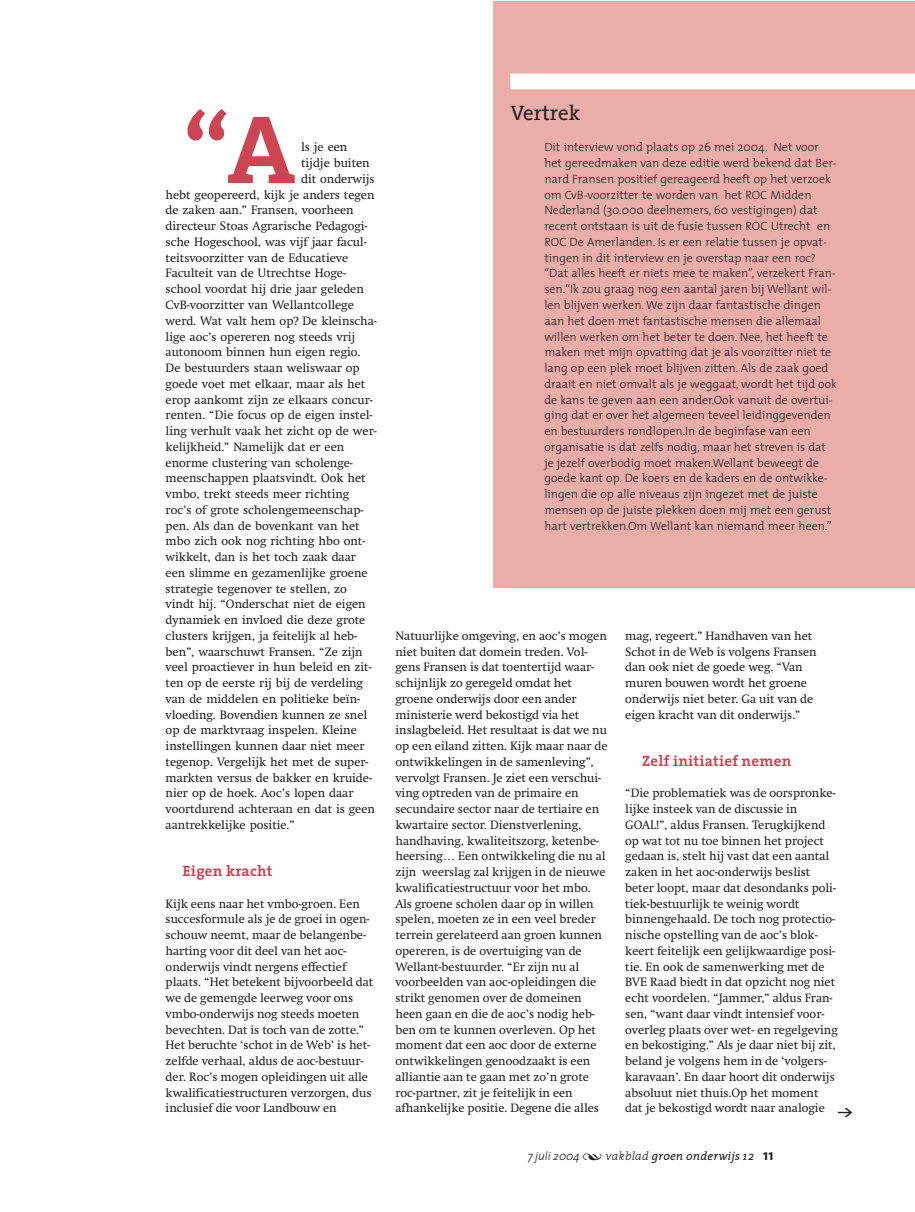
<style>
.page{position:relative;width:915px;height:1212px;background:#fff}
.page>*{position:absolute;margin:0;border:0;box-sizing:border-box;transform-origin:0 0}
.t1{font:700 97.8px "The Serif";color:#cd4552}
.t2{font:21px "The Serif";color:#231f20}
.t3{font:700 15px "The Serif";letter-spacing:.02em;color:#cd4552}
.t4{font:12px/15.8px "Swift Special";color:#231f20}
.t5{font:300 12px/15.8px "The Mix";color:#231f20}
.t6{font:italic 12px "The Serif";letter-spacing:.02em;color:#231f20}
.t7{font:12px "The Mix Bold Expert";color:#231f20;scale:1.24 1}
.s1{font-family:"The Sans";font-weight:300}
.s2{font-family:"The Serif Extra Light Expert";font-style:normal}
.s3{font-weight:300}
.s4{font-family:"The Sans";font-weight:700;font-style:normal;font-size:15px}
</style>
<div class="page">
<div style="left:493px;top:1px;width:421px;height:586px;background:#ebada7"></div>
<div style="left:510px;top:74px;width:404px;height:15px;background:#fff"></div>
<h1 class="t1" style="left:182px;top:115px;width:114px">“A</h1>
<p class="t4" style="left:301px;top:141px;width:48px">ls je een</p>
<p class="t4" style="left:301px;top:156px;width:70px">tijdje buiten</p>
<p class="t4" style="left:301px;top:172px;width:75px">dit onderwijs</p>
<p class="t4" style="left:165px;top:188px;width:210px">hebt geopereerd, kijk je anders tegen</p>
<p class="t4" style="left:165px;top:204px;width:189px">de zaken aan.” Fransen, voorheen</p>
<p class="t4" style="left:165px;top:219px;width:203px">directeur Stoas Agrarische Pedagogi-</p>
<p class="t4" style="left:165px;top:235px;width:202px">sche Hogeschool, was vijf jaar facul-</p>
<p class="t4" style="left:165px;top:251px;width:184px">teitsvoorzitter van de Educatieve</p>
<p class="t4" style="left:165px;top:267px;width:182px">Faculteit van de Utrechtse Hoge-</p>
<p class="t4" style="left:165px;top:282px;width:200px">school voordat hij drie jaar geleden</p>
<p class="t4" style="left:165px;top:298px;width:190px">CvB-voorzitter van Wellantcollege</p>
<p class="t4" style="left:165px;top:314px;width:213px">werd. Wat valt hem op? De kleinscha-</p>
<p class="t4" style="left:165px;top:330px;width:191px">lige aoc’s opereren nog steeds vrij</p>
<p class="t4" style="left:165px;top:345px;width:196px">autonoom binnen hun eigen regio.</p>
<p class="t4" style="left:165px;top:361px;width:195px">De bestuurders staan weliswaar op</p>
<p class="t4" style="left:165px;top:377px;width:201px">goede voet met elkaar, maar als het</p>
<p class="t4" style="left:165px;top:393px;width:209px">erop aankomt zijn ze elkaars concur-</p>
<p class="t4" style="left:165px;top:408px;width:208px">renten. “Die focus op de eigen instel-</p>
<p class="t4" style="left:165px;top:424px;width:212px">ling verhult vaak het zicht op de wer-</p>
<p class="t4" style="left:165px;top:440px;width:180px">kelijkheid.” Namelijk dat er een</p>
<p class="t4" style="left:165px;top:456px;width:189px">enorme clustering van scholenge-</p>
<p class="t4" style="left:165px;top:471px;width:201px">meenschappen plaatsvindt. Ook het</p>
<p class="t4" style="left:165px;top:487px;width:185px">vmbo, trekt steeds meer richting</p>
<p class="t4" style="left:165px;top:503px;width:199px">roc’s of grote scholengemeenschap-</p>
<p class="t4" style="left:165px;top:519px;width:195px">pen. Als dan de bovenkant van het</p>
<p class="t4" style="left:165px;top:534px;width:201px">mbo zich ook nog richting hbo ont-</p>
<p class="t4" style="left:165px;top:550px;width:192px">wikkelt, dan is het toch zaak daar</p>
<p class="t4" style="left:165px;top:566px;width:203px">een slimme en gezamenlijke groene</p>
<p class="t4" style="left:165px;top:582px;width:183px">strategie tegenover te stellen, zo</p>
<p class="t4" style="left:165px;top:597px;width:201px">vindt hij. “Onderschat niet de eigen</p>
<p class="t4" style="left:165px;top:613px;width:201px">dynamiek en invloed die deze grote</p>
<p class="t4" style="left:165px;top:629px;width:193px">clusters krijgen, ja feitelijk al heb-</p>
<p class="t4" style="left:165px;top:645px;width:198px">ben”, waarschuwt Fransen. “Ze zijn</p>
<p class="t4" style="left:165px;top:660px;width:207px">veel proactiever in hun beleid en zit-</p>
<p class="t4" style="left:165px;top:676px;width:199px">ten op de eerste rij bij de verdeling</p>
<p class="t4" style="left:165px;top:692px;width:196px">van de middelen en politieke beïn-</p>
<p class="t4" style="left:165px;top:708px;width:203px">vloeding. Bovendien kunnen ze snel</p>
<p class="t4" style="left:165px;top:723px;width:193px">op de marktvraag inspelen. Kleine</p>
<p class="t4" style="left:165px;top:739px;width:200px">instellingen kunnen daar niet meer</p>
<p class="t4" style="left:165px;top:755px;width:204px">tegenop. Vergelijk het met de super-</p>
<p class="t4" style="left:165px;top:771px;width:208px">markten versus de bakker en kruide-</p>
<p class="t4" style="left:165px;top:786px;width:189px">nier op de hoek. Aoc’s lopen daar</p>
<p class="t4" style="left:165px;top:802px;width:211px">voortdurend achteraan en dat is geen</p>
<p class="t4" style="left:165px;top:818px;width:130px">aantrekkelijke positie.”</p>
<p class="t3" style="left:182px;top:865px;width:91px">Eigen kracht</p>
<p class="t4" style="left:165px;top:897px;width:209px">Kijk eens naar het vmbo-groen. Een succesformule als je de groei in ogen&shy;schouw neemt, maar de belangenbe&shy;harting voor dit deel van het aoc&shy;onderwijs vindt nergens effectief plaats. “Het betekent bijvoorbeeld dat we de gemengde leerweg voor ons vmbo-onderwijs nog steeds moeten bevechten. Dat is toch van de zotte.” Het beruchte ‘schot in de Web’ is het&shy;zelfde verhaal, aldus de aoc-bestuur&shy;der. Roc’s mogen opleidingen uit alle kwalificatiestructuren verzorgen, dus inclusief die voor Landbouw en</p>
<h2 class="t2" style="left:510px;top:105px;width:72px">Vertrek</h2>
<p class="t5" style="left:544px;top:141px;width:294px">Dit interview vond plaats op 26 mei 2004. Net voor het gereedmaken van deze editie werd bekend dat Ber&shy;nard Fransen positief gereageerd heeft op het verzoek om CvB-voorzitter te worden van het ROC Midden Nederland (30.000 deelnemers, 60 vestigingen) dat recent ontstaan is uit de fusie tussen ROC Utrecht en ROC De Amerlanden. Is er een relatie tussen je opvat&shy;tingen in dit interview en je overstap naar een roc? “Dat alles heeft er niets mee te maken”, verzekert Fran&shy;sen.“Ik zou graag nog een aantal jaren bij Wellant wil&shy;len blijven werken. We zijn daar fantastische dingen aan het doen met fantastische mensen die allemaal willen werken om het beter te doen. Nee, het heeft te maken met mijn opvatting dat je als voorzitter niet te lang op een plek moet blijven zitten. Als de zaak goed draait en niet omvalt als je weggaat, wordt het tijd ook de kans te geven aan een ander.Ook vanuit de overtui&shy;ging dat er over het algemeen teveel leidinggevenden en bestuurders rondlopen.In de beginfase van een organisatie is dat zelfs nodig, maar het streven is dat je jezelf overbodig moet maken.Wellant beweegt de goede kant op. De koers en de kaders en de ontwikke&shy;lingen die op alle niveaus zijn ingezet met de juiste mensen op de juiste plekken doen mij met een gerust hart vertrekken.Om Wellant kan niemand meer heen.”</p>
<p class="t4" style="left:395px;top:629px;width:213px">Natuurlijke omgeving, en aoc’s mogen niet buiten dat domein treden. Vol&shy;gens Fransen is dat toentertijd waar&shy;schijnlijk zo geregeld omdat het groene onderwijs door een ander ministerie werd bekostigd via het inslagbeleid. Het resultaat is dat we nu op een eiland zitten. Kijk maar naar de ontwikkelingen in de samenleving”, vervolgt Fransen. Je ziet een verschui&shy;ving optreden van de primaire en secundaire sector naar de tertiaire en kwartaire sector. Dienstverlening, handhaving, kwaliteitszorg, ketenbe&shy;heersing… Een ontwikkeling die nu al zijn weerslag zal krijgen in de nieuwe kwalificatiestructuur voor het mbo.<br>Als groene scholen daar op in willen spelen, moeten ze in een veel breder terrein gerelateerd aan groen kunnen opereren, is de overtuiging van de Wellant-bestuurder. “Er zijn nu al voorbeelden van aoc-opleidingen die strikt genomen over de domeinen heen gaan en die de aoc’s nodig heb&shy;ben om te kunnen overleven. Op het moment dat een aoc door de externe ontwikkelingen genoodzaakt is een alliantie aan te gaan met zo’n grote roc-partner, zit je feitelijk in een afhankelijke positie. Degene die alles</p>
<p class="t4" style="left:625px;top:629px;width:193px">mag, regeert.” Handhaven van het<br>Schot in de Web is volgens Fransen dan ook niet de goede weg. “Van muren bouwen wordt het groene onderwijs niet beter. Ga uit van de eigen kracht van dit onderwijs.”</p>
<p class="t3" style="left:642px;top:755px;width:151px">Zelf initiatief nemen</p>
<p class="t4" style="left:625px;top:786px;width:214px">“Die problematiek was de oorspronke&shy;lijke insteek van de discussie in GOAL!”, aldus Fransen. Terugkijkend op wat tot nu toe binnen het project gedaan is, stelt hij vast dat een aantal zaken in het aoc-onderwijs beslist beter loopt, maar dat desondanks poli&shy;tiek-bestuurlijk te weinig wordt binnengehaald. De toch nog protectio&shy;nische opstelling van de aoc’s blok&shy;keert feitelijk een gelijkwaardige posi&shy;tie. En ook de samenwerking met de BVE Raad biedt in dat opzicht nog niet echt voordelen. “Jammer,” aldus Fran&shy;sen, “want daar vindt intensief voor&shy;overleg plaats over wet- en regelgeving en bekostiging.” Als je daar niet bij zit, beland je volgens hem in de ‘volgers&shy;karavaan’. En daar hoort dit onderwijs absoluut niet thuis.Op het moment dat je bekostigd wordt naar analogie</p>
<p class="t7" style="left:837px;top:1105px;width:14px">Y</p>
<p class="t6" style="left:527px;top:1150px;width:247px"><span class="s1">7 juli 2004</span> <span class="s2">Œ</span> <span class="s3">vakblad</span> groen onderwijs 12 <span class="s4">11</span></p>
</div>
